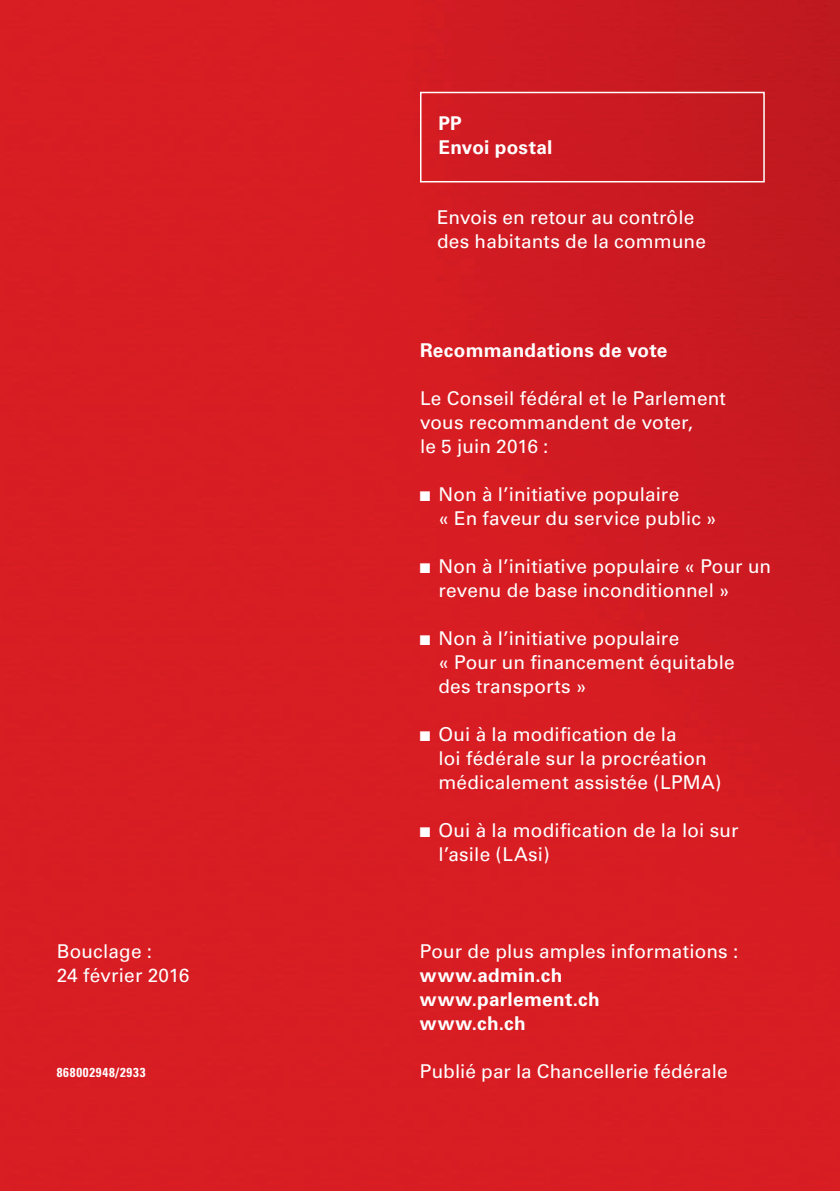
<style>
.page{position:relative;width:840px;height:1191px;background:#fff}
.page>*{position:absolute;margin:0;border:0;box-sizing:border-box;transform-origin:0 0}
.t1{font:19px/24px "Univers";letter-spacing:.01em;color:#fff}
.t2{font:700 19px/24px "Univers";letter-spacing:.015em;color:#fff}
.t3{font:14px "Zapf Dingbats ITC";color:#fff}
.t4{font:700 condensed 13px "Univers LT Std";letter-spacing:.06em;color:#fff}
</style>
<div class="page">
<img style="left:0;top:0;width:839px;height:1191px">
<div style="left:420px;top:92px;width:344px;height:90px;border:2px solid #fff"></div>
<p class="t1" style="left:57px;top:939px;width:134px">Bouclage :<br>24 février 2016</p>
<p class="t4" style="left:57px;top:1064px;width:90px">868002948/2933</p>
<p class="t2" style="left:438px;top:112px;width:115px">PP<br>Envoi postal</p>
<p class="t1" style="left:437px;top:205px;width:270px">Envois en retour au contrôle des habitants de la commune</p>
<h1 class="t2" style="left:420px;top:338px;width:249px">Recommandations de vote</h1>
<p class="t1" style="left:420px;top:386px;width:307px">Le Conseil fédéral et le Parlement vous recommandent de voter,<br>le 5 juin 2016 :</p>
<p class="t3" style="left:420px;top:489px;width:12px">■</p>
<p class="t1" style="left:438px;top:482px;width:280px">Non à l’initiative populaire<br>« En faveur du service public »</p>
<p class="t1" style="left:438px;top:554px;width:334px">Non à l’initiative populaire « Pour un revenu de base inconditionnel »</p>
<p class="t1" style="left:438px;top:626px;width:297px">Non à l’initiative populaire<br>« Pour un financement équitable des transports »</p>
<p class="t1" style="left:438px;top:722px;width:284px">Oui à la modification de la<br>loi fédérale sur la procréation médicalement assistée (LPMA)</p>
<p class="t1" style="left:438px;top:818px;width:301px">Oui à la modification de la loi sur l’asile (LAsi)</p>
<p class="t3" style="left:420px;top:561px;width:12px">■</p>
<p class="t3" style="left:420px;top:633px;width:12px">■</p>
<p class="t3" style="left:420px;top:729px;width:12px">■</p>
<p class="t3" style="left:420px;top:825px;width:12px">■</p>
<p class="t1" style="left:420px;top:939px;width:320px">Pour de plus amples informations :</p>
<p class="t2" style="left:420px;top:963px;width:144px">www.admin.ch</p>
<p class="t2" style="left:420px;top:987px;width:181px">www.parlement.ch</p>
<p class="t2" style="left:420px;top:1011px;width:107px">www.ch.ch</p>
<p class="t1" style="left:420px;top:1059px;width:309px">Publié par la Chancellerie fédérale</p>
</div>
